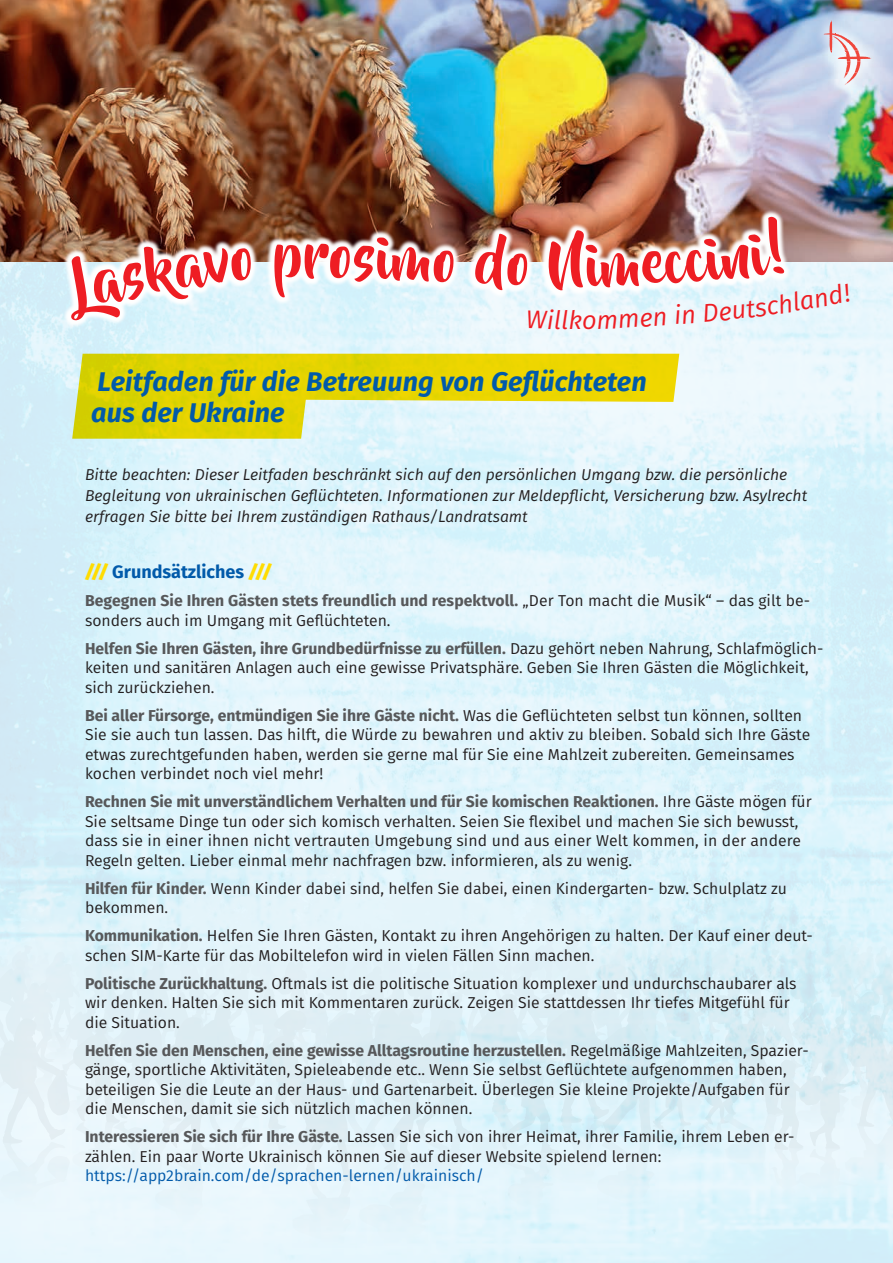
<style>
.page{position:relative;width:893px;height:1263px;background:#fff}
.page>*{position:absolute;margin:0;border:0;box-sizing:border-box;transform-origin:0 0}
.t1{font:59.4px "Beyond The Mountains";color:#ee1d23}
.t2{font:italic 700 27px/31.5px "Fira Sans";letter-spacing:.005em;color:#015aaa}
.t3{font:italic 25.5px "Fira Sans";color:#ee1d23}
.t4{font:700 18px "Fira Sans";color:#015aaa}
.t5{font:15.75px/19.5px "Fira Sans";color:#231f20}
.t6{font:italic 15.75px/21px "Fira Sans";color:#231f20}
.t7{font:15.75px "Fira Sans";color:#015aaa}
.s1{font-weight:900;font-style:italic;color:#ffdc01}
.s2{font-weight:700;color:#57585a}
</style>
<div class="page">
<img style="left:0;top:261px;width:893px;height:1002px">
<svg style="left:0;top:832px;width:893px;height:415px;background:#def1f8"></svg>
<img style="left:0;top:0;width:893px;height:261px">
<div style="left:813px;top:9px;width:70px;height:87px;background:#fff;opacity:.75"></div>
<svg style="left:824px;top:20px;width:48px;height:65px;background:#ded2dc"></svg>
<svg style="left:72px;top:354px;width:607px;height:85px;background:#e4dd49"></svg>
<img style="left:59px;top:205px;width:734px;height:124px">
<svg style="left:58px;top:241px;width:194px;height:86px"></svg>
<svg style="left:274px;top:243px;width:55px;height:54px"></svg>
<svg style="left:433px;top:250px;width:21px;height:33px"></svg>
<svg style="left:474px;top:216px;width:378px;height:113px"></svg>
<h1 class="t1" style="left:331px;top:222px;width:104px;rotate:2deg">osim</h1>
<h1 class="t1" style="left:587px;top:231px;width:16px">i</h1>
<h3 class="t3" style="left:561px;top:301px;width:23px">lk</h3>
<h3 class="t3" style="left:617px;top:300px;width:80px;rotate:-4deg">men in</h3>
<h2 class="t2" style="left:91px;top:364px;width:557px">Leitfaden für die Betreuung von Geflüchteten aus der Ukraine</h2>
<p class="t6" style="left:85px;top:464px;width:724px">Bitte beachten: Dieser Leitfaden beschränkt sich auf den persönlichen Umgang bzw. die persönliche<br>Begleitung von ukrainischen Geflüchteten. Informationen zur Meldepflicht, Versicherung bzw. Asylrecht erfragen Sie bitte bei Ihrem zuständigen Rathaus/Landratsamt</p>
<p class="t4" style="left:85px;top:556px;width:188px"><span class="s1">///</span> Grundsätzliches <span class="s1">///</span></p>
<p class="t5" style="left:85px;top:590px;width:727px"><span class="s2">Begegnen Sie Ihren Gästen stets freundlich und respektvoll.</span> „Der Ton macht die Musik“ – das gilt be&shy;sonders auch im Umgang mit Geflüchteten.</p>
<p class="t5" style="left:85px;top:638px;width:740px"><span class="s2">Helfen Sie Ihren Gästen, ihre Grundbedürfnisse zu erfüllen.</span> Dazu gehört neben Nahrung, Schlafmöglich&shy;keiten und sanitären Anlagen auch eine gewisse Privatsphäre. Geben Sie Ihren Gästen die Möglichkeit, sich zurückziehen.</p>
<p class="t5" style="left:85px;top:705px;width:727px"><span class="s2">Bei aller Fürsorge, entmündigen Sie ihre Gäste nicht.</span> Was die Geflüchteten selbst tun können, sollten Sie sie auch tun lassen. Das hilft, die Würde zu bewahren und aktiv zu bleiben. Sobald sich Ihre Gäste etwas zurechtgefunden haben, werden sie gerne mal für Sie eine Mahlzeit zubereiten. Gemeinsames kochen verbindet noch viel mehr!</p>
<p class="t5" style="left:85px;top:791px;width:728px"><span class="s2">Rechnen Sie mit unverständlichem Verhalten und für Sie komischen Reaktionen.</span> Ihre Gäste mögen für Sie seltsame Dinge tun oder sich komisch verhalten. Seien Sie flexibel und machen Sie sich bewusst, dass sie in einer ihnen nicht vertrauten Umgebung sind und aus einer Welt kommen, in der andere Regeln gelten. Lieber einmal mehr nachfragen bzw. informieren, als zu wenig.</p>
<p class="t5" style="left:85px;top:878px;width:703px"><span class="s2">Hilfen für Kinder.</span> Wenn Kinder dabei sind, helfen Sie dabei, einen Kindergarten- bzw. Schulplatz zu bekommen.</p>
<p class="t5" style="left:85px;top:925px;width:729px"><span class="s2">Kommunikation.</span> Helfen Sie Ihren Gästen, Kontakt zu ihren Angehörigen zu halten. Der Kauf einer deut&shy;schen SIM-Karte für das Mobiltelefon wird in vielen Fällen Sinn machen.</p>
<p class="t5" style="left:85px;top:973px;width:713px"><span class="s2">Politische Zurückhaltung.</span> Oftmals ist die politische Situation komplexer und undurchschaubarer als wir denken. Halten Sie sich mit Kommentaren zurück. Zeigen Sie stattdessen Ihr tiefes Mitgefühl für die Situation.</p>
<p class="t5" style="left:85px;top:1040px;width:725px"><span class="s2">Helfen Sie den Menschen, eine gewisse Alltagsroutine herzustellen.</span> Regelmäßige Mahlzeiten, Spazier&shy;gänge, sportliche Aktivitäten, Spieleabende etc.. Wenn Sie selbst Geflüchtete aufgenommen haben, beteiligen Sie die Leute an der Haus- und Gartenarbeit. Überlegen Sie kleine Projekte/Aufgaben für die Menschen, damit sie sich nützlich machen können.</p>
<p class="t5" style="left:85px;top:1126px;width:711px"><span class="s2">Interessieren Sie sich für Ihre Gäste.</span> Lassen Sie sich von ihrer Heimat, ihrer Familie, ihrem Leben er&shy;zählen. Ein paar Worte Ukrainisch können Sie auf dieser Website spielend lernen:</p>
<p class="t7" style="left:85px;top:1164px;width:400px">https://app2brain.com/de/sprachen-lernen/ukrainisch/</p>
</div>
